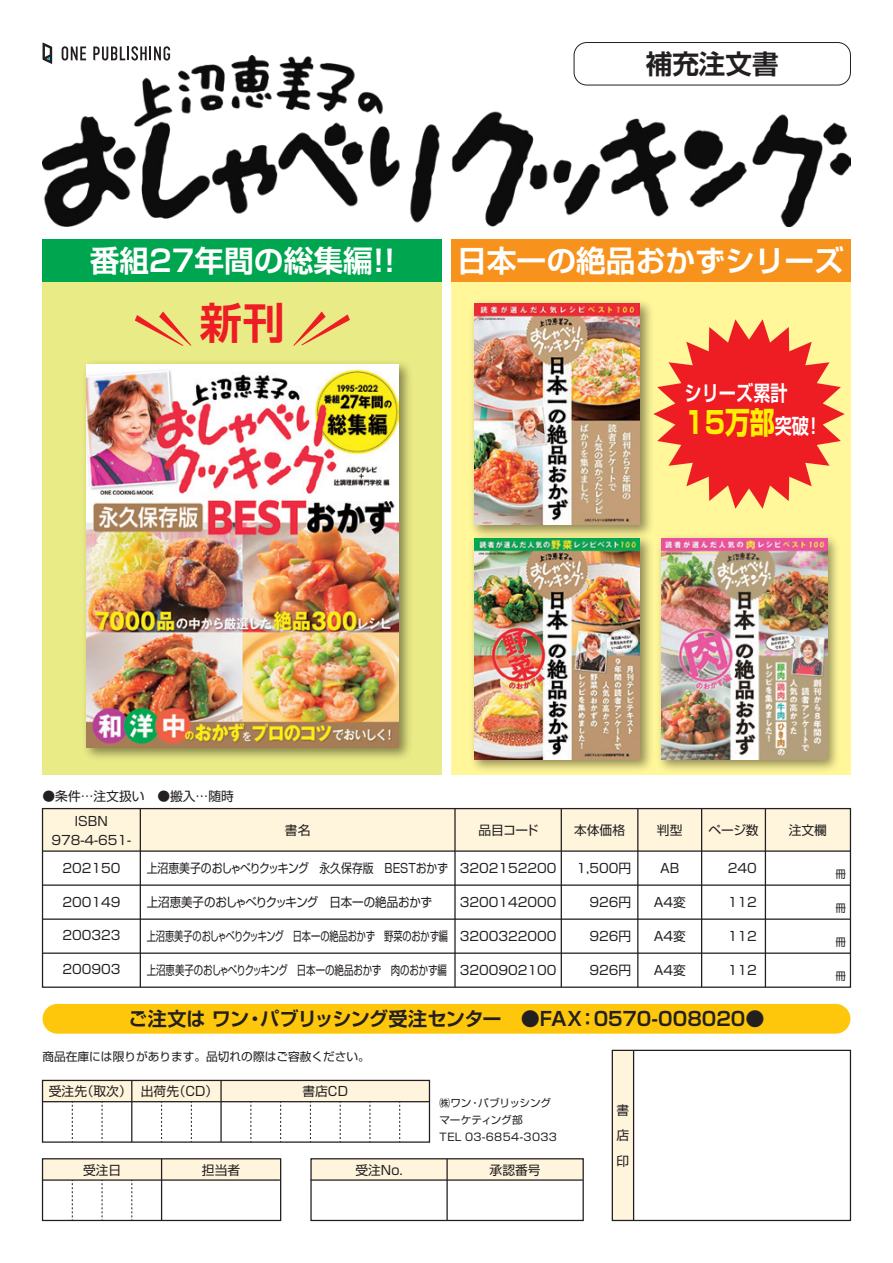
<style>
.page{position:relative;width:893px;height:1263px;background:#fff}
.page>*{position:absolute;margin:0;border:0;box-sizing:border-box;transform-origin:0 0}
.t1{font:700 42.45px "Shin Go Pr 6 N De";color:#ee1d23}
.t2{font:700 30.45px "Shin Go Pr 6 N";color:#fff101;scale:.82 1}
.t3{font:700 29.7px "Shin Go Pr 6 N De";color:#fff}
.t4{font:700 26.55px "Shin Go Pr 6 N De";color:#231f20}
.t5{font:700 21px "Shin Go Pr 6 N De";color:#fff;scale:.82 1}
.t6{font:700 19.2px "Shin Go Pr 6 N De";letter-spacing:-.005em;color:#231f20}
.t7{font:12.75px/25.5px "Shin Go Pr 6 N";color:#231f20}
.t8{font:12.75px "Shin Go Pr 6 N";color:#231f20;scale:.85 1}
.t9{font:12.75px "Shin Go Pr 6 N";color:#231f20;scale:.72 1}
.t10{font:12.75px "Shin Go Pr 6 N";color:#231f20;scale:.74 1}
.t11{font:12.75px "Shin Go Pr 6 N";color:#231f20;scale:.9 1}
.t12{font:11.7px "Shin Go Pr 6 N";color:#231f20}
.t13{font:10.65px/17px "Shin Go Pr 6 N";letter-spacing:.02em;color:#231f20}
.s1{font-family:"Shin Go Pr 6 N De";font-size:21px;color:#fff}
</style>
<div class="page">
<div style="left:43px;top:808px;width:807px;height:43px;background:#fef5dc"></div>
<div style="left:42px;top:808px;width:809px;height:180px;border:1px solid #231f20"></div>
<div style="left:43px;top:1004px;width:807px;height:30px;background:#fec70c;border-radius:15px"></div>
<div style="left:612px;top:1050px;width:22px;height:170px;background:#fef5dc"></div>
<div style="left:612px;top:1050px;width:239px;height:171px;border:1px solid #231f20"></div>
<hr style="left:637px;top:808px;width:1px;height:179px;background:#231f20">
<hr style="left:701px;top:808px;width:1px;height:179px;background:#231f20">
<hr style="left:765px;top:808px;width:1px;height:179px;background:#231f20">
<hr style="left:633px;top:1050px;width:1px;height:170px;background:#231f20">
<hr style="left:561px;top:808px;width:1px;height:179px;background:#231f20">
<hr style="left:454px;top:808px;width:2px;height:179px;background:#231f20">
<hr style="left:140px;top:808px;width:1px;height:179px;background:#231f20">
<hr style="left:43px;top:884px;width:807px;height:2px;background:#231f20">
<hr style="left:43px;top:850px;width:807px;height:2px;background:#231f20">
<hr style="left:43px;top:918px;width:807px;height:2px;background:#231f20">
<hr style="left:43px;top:952px;width:807px;height:2px;background:#231f20">
<div style="left:43px;top:1159px;width:238px;height:21px;background:#fef5dc"></div>
<div style="left:42px;top:1158px;width:239px;height:63px;border:1px solid #231f20"></div>
<hr style="left:43px;top:1179px;width:237px;height:2px;background:#231f20">
<div style="left:43px;top:1080px;width:386px;height:22px;background:#fef5dc"></div>
<div style="left:42px;top:1080px;width:388px;height:63px;border:1px solid #231f20"></div>
<hr style="left:220px;top:1080px;width:2px;height:62px;background:#231f20">
<hr style="left:161px;top:1159px;width:1px;height:61px;background:#231f20">
<div style="left:311px;top:1159px;width:272px;height:21px;background:#fef5dc"></div>
<div style="left:310px;top:1158px;width:274px;height:63px;border:1px solid #231f20"></div>
<hr style="left:311px;top:1179px;width:272px;height:2px;background:#231f20">
<hr style="left:446px;top:1159px;width:2px;height:61px;background:#231f20">
<hr style="left:131px;top:1080px;width:1px;height:62px;background:#231f20">
<hr style="left:43px;top:1101px;width:386px;height:1px;background:#231f20">
<svg style="left:399px;top:1102px;width:1px;height:40px"></svg>
<svg style="left:369px;top:1102px;width:1px;height:40px"></svg>
<svg style="left:340px;top:1102px;width:1px;height:40px"></svg>
<svg style="left:310px;top:1102px;width:1px;height:40px"></svg>
<svg style="left:280px;top:1102px;width:1px;height:40px"></svg>
<svg style="left:250px;top:1102px;width:1px;height:40px"></svg>
<svg style="left:191px;top:1102px;width:1px;height:40px"></svg>
<svg style="left:161px;top:1102px;width:1px;height:40px"></svg>
<svg style="left:102px;top:1102px;width:1px;height:40px"></svg>
<svg style="left:72px;top:1102px;width:1px;height:40px"></svg>
<svg style="left:102px;top:1180px;width:1px;height:40px"></svg>
<svg style="left:131px;top:1180px;width:1px;height:40px"></svg>
<svg style="left:72px;top:1180px;width:1px;height:40px"></svg>
<div style="left:43px;top:239px;width:399px;height:536px;background:#e9eb86"></div>
<div style="left:451px;top:239px;width:399px;height:536px;background:#fff79a"></div>
<div style="left:43px;top:239px;width:399px;height:43px;background:#00a54f"></div>
<div style="left:451px;top:239px;width:399px;height:43px;background:#f7931d"></div>
<svg style="left:658px;top:319px;width:187px;height:190px"></svg>
<div style="left:574px;top:42px;width:277px;height:43px;border:1px solid #231f20;border-radius:13px"></div>
<img style="left:472px;top:542px;width:179px;height:228px">
<img style="left:474px;top:542px;width:166px;height:217px">
<img style="left:472px;top:301px;width:186px;height:241px">
<img style="left:474px;top:303px;width:166px;height:222px">
<img style="left:653px;top:530px;width:184px;height:240px">
<img style="left:661px;top:538px;width:166px;height:221px">
<img style="left:43px;top:55px;width:807px;height:172px">
<svg style="left:293px;top:311px;width:57px;height:35px"></svg>
<svg style="left:135px;top:311px;width:56px;height:35px"></svg>
<svg style="left:62px;top:46px;width:24px;height:15px"></svg>
<svg style="left:93px;top:46px;width:77px;height:15px"></svg>
<svg style="left:43px;top:42px;width:9px;height:22px"></svg>
<img style="left:85px;top:363px;width:325px;height:395px">
<img style="left:86px;top:365px;width:312px;height:383px">
<h3 class="t4" style="left:646px;top:42px;width:134px">補充注文書</h3>
<h3 class="t3" style="left:90px;top:236px;width:307px">番組27年間の総集編!!</h3>
<h3 class="t3" style="left:457px;top:236px;width:388px">日本一の絶品おかずシリーズ</h3>
<h1 class="t1" style="left:200px;top:288px;width:87px">新刊</h1>
<h3 class="t5" style="left:684px;top:376px;width:128px">シリーズ累計</h3>
<h2 class="t2" style="left:684px;top:398px;width:169px">15万部<span class="s1">突破！</span></h2>
<p class="t7" style="left:75px;top:782px;width:160px;line-height:25px;text-indent:-32px">●条件…注文扱い　●搬入…随時<br>ISBN</p>
<p class="t7" style="left:51px;top:826px;width:81px">978-4-651-</p>
<p class="t7" style="left:285px;top:816px;width:27px">書名</p>
<p class="t7" style="left:478px;top:816px;width:61px">品目コード</p>
<p class="t7" style="left:574px;top:816px;width:53px">本体価格</p>
<p class="t7" style="left:657px;top:816px;width:27px">判型</p>
<p class="t7" style="left:708px;top:816px;width:52px">ページ数</p>
<p class="t7" style="left:789px;top:816px;width:40px">注文欄</p>
<p class="t7" style="left:62px;top:855px;width:60px">202150</p>
<p class="t8" style="left:147px;top:858px;width:484px">上沼恵美子のおしゃべりクッキング　永久保存版　ＢＥＳＴおかず 3202152200</p>
<p class="t7" style="left:576px;top:855px;width:56px">1,500円</p>
<p class="t7" style="left:660px;top:855px;width:21px">AB</p>
<p class="t7" style="left:728px;top:855px;width:31px">240</p>
<p class="t7" style="left:62px;top:889px;width:60px">200149</p>
<p class="t7" style="left:62px;top:922px;width:60px">200323</p>
<p class="t7" style="left:62px;top:955px;width:60px">200903</p>
<p class="t11" style="left:147px;top:892px;width:319px">上沼恵美子のおしゃべりクッキング　日本一の絶品おかず</p>
<p class="t9" style="left:147px;top:925px;width:420px">上沼恵美子のおしゃべりクッキング　日本一の絶品おかず　野菜のおかず編</p>
<p class="t10" style="left:147px;top:959px;width:407px">上沼恵美子のおしゃべりクッキング　日本一の絶品おかず　肉のおかず編</p>
<p class="t7" style="left:460px;top:889px;width:98px">3200142000</p>
<p class="t7" style="left:460px;top:922px;width:98px">3200322000</p>
<p class="t7" style="left:460px;top:956px;width:98px">3200902100</p>
<p class="t7" style="left:589px;top:889px;width:43px">926円</p>
<p class="t7" style="left:589px;top:922px;width:43px">926円</p>
<p class="t7" style="left:589px;top:956px;width:43px">926円</p>
<p class="t7" style="left:654px;top:889px;width:34px">A4変</p>
<p class="t7" style="left:654px;top:922px;width:34px">A4変</p>
<p class="t7" style="left:654px;top:956px;width:34px">A4変</p>
<p class="t7" style="left:728px;top:889px;width:31px">112</p>
<p class="t7" style="left:728px;top:922px;width:31px">112</p>
<p class="t7" style="left:728px;top:956px;width:31px">112</p>
<p class="t13" style="left:836px;top:864px;width:12px">冊</p>
<p class="t13" style="left:836px;top:898px;width:12px">冊</p>
<p class="t13" style="left:836px;top:932px;width:12px">冊</p>
<p class="t13" style="left:836px;top:966px;width:12px">冊</p>
<h3 class="t6" style="left:128px;top:1003px;width:637px">ご注文は ワン・パブリッシング受注センター　●FAX：0570-008020●</h3>
<p class="t12" style="left:43px;top:1047px;width:329px">商品在庫には限りがあります。品切れの際はご容赦ください。</p>
<p class="t13" style="left:440px;top:1094px;width:119px">㈱ワン・パブリッシングマーケティング部<br>TEL 03-6854-3033</p>
<p class="t7" style="left:49px;top:1077px;width:171px">受注先（取次） 出荷先（CD）</p>
<p class="t7" style="left:302px;top:1077px;width:47px">書店CD</p>
<p class="t7" style="left:617px;top:1096px;width:14px;text-align:justify">書店印</p>
<p class="t7" style="left:490px;top:1157px;width:53px">承認番号</p>
<p class="t7" style="left:83px;top:1157px;width:40px">受注日</p>
<p class="t7" style="left:202px;top:1157px;width:40px">担当者</p>
<p class="t7" style="left:355px;top:1157px;width:49px">受注No.</p>
</div>
